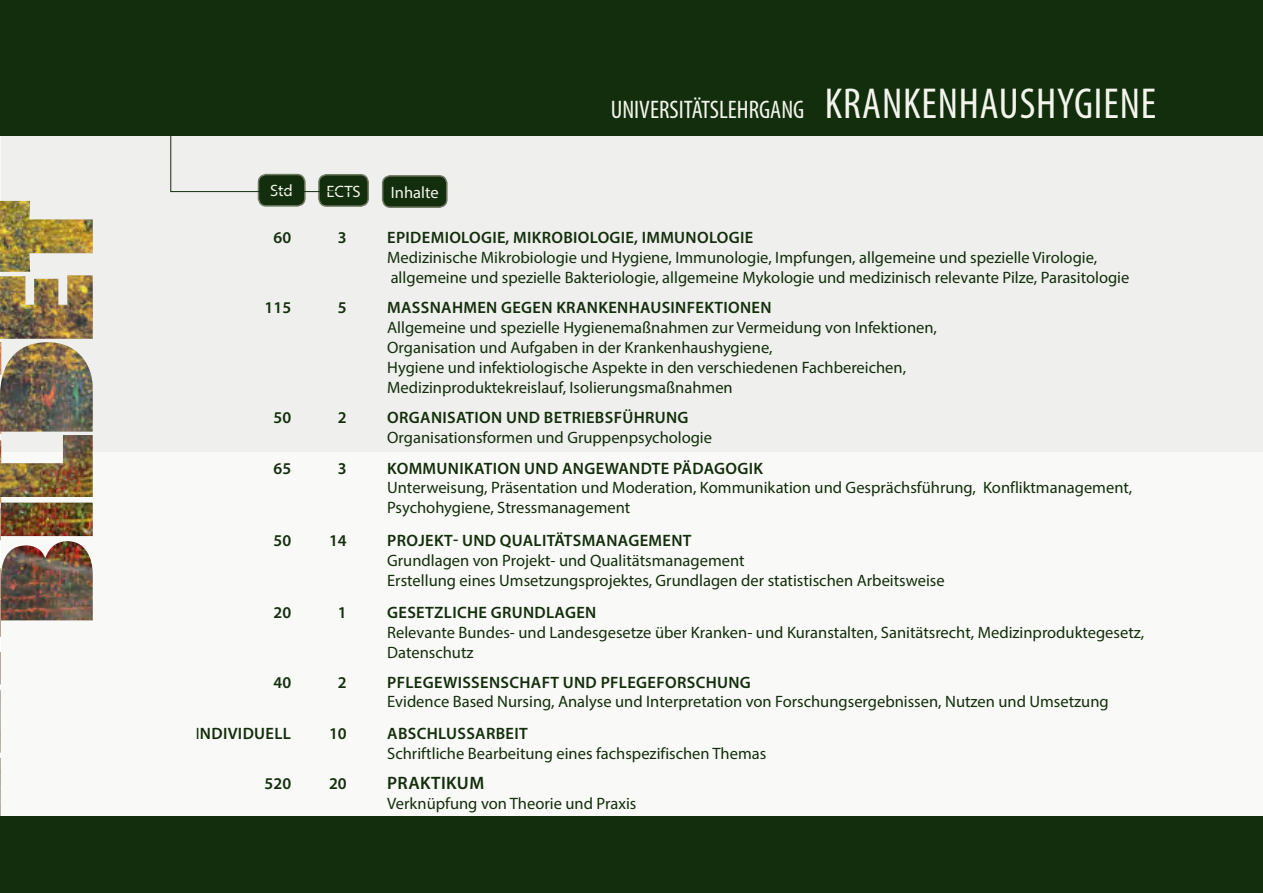
<style>
.page{position:relative;width:1263px;height:893px;background:#fff}
.page>*{position:absolute;margin:0;border:0;box-sizing:border-box;transform-origin:0 0}
.t1{font:condensed 43.5px "Myriad Pro";color:#f3f5ec}
.t2{font:condensed 34.5px "Myriad Pro";color:#fff}
.t3{font:condensed 25.5px "Myriad Pro";color:#f3f5ec}
.t4{font:600 18px "Myriad Pro";letter-spacing:.02em;color:#132e0c}
.t5{font:16.5px/19.8px "Myriad Pro";color:#132e0c}
.t6{font:600 16.5px "Myriad Pro";letter-spacing:.02em;color:#132e0c}
.t7{font:16.5px "Myriad Pro";color:#f3f5ec}
.s1{font-weight:400}
</style>
<div class="page">
<hr style="left:0;top:0;width:2px;height:454px;background:#f9f9f7">
<div style="left:2px;top:0;width:1261px;height:454px;background:#efefed"></div>
<div style="left:2px;top:453px;width:1261px;height:440px;background:#f9f9f7"></div>
<div style="left:383px;top:176px;width:64px;height:31px;background:#132e0c;border-radius:8px"></div>
<div style="left:382px;top:175px;width:66px;height:33px;border:2px solid #717a63;border-radius:8px"></div>
<div style="left:319px;top:175px;width:49px;height:31px;background:#132e0c;border-radius:8px"></div>
<div style="left:318px;top:174px;width:51px;height:33px;border:2px solid #717a63;border-radius:8px"></div>
<div style="left:258px;top:175px;width:47px;height:31px;background:#132e0c;border-radius:8px"></div>
<div style="left:258px;top:174px;width:48px;height:33px;border:2px solid #717a63;border-radius:8px"></div>
<svg style="left:0;top:620px;width:93px;height:196px"></svg>
<img style="left:0;top:201px;width:93px;height:419px">
<div style="left:0;top:0;width:1263px;height:136px;background:#132e0c"></div>
<div style="left:0;top:816px;width:1263px;height:77px;background:#132e0c"></div>
<svg style="left:170px;top:136px;width:185px;height:56px"></svg>
<h3 class="t3" style="left:611px;top:94px;width:49px">UNIVERSIT</h3>
<h3 class="t3" style="left:692px;top:94px;width:69px">ÄTSLEHRGANG</h3>
<h1 class="t1" style="left:825px;top:77px;width:20px">KRANKEN</h1>
<h1 class="t1" style="left:959px;top:77px;width:133px">HAUSHYGIENE</h1>
<h2 class="t2" style="left:644px;top:89px;width:222px">MEDIZINISCHE UNIVERSIT</h2>
<h2 class="t2" style="left:909px;top:89px;width:89px">ÄTGRAZ</h2>
<p class="t7" style="left:270px;top:181px;width:24px">Std</p>
<p class="t7" style="left:326px;top:181px;width:36px">ECTS</p>
<p class="t7" style="left:391px;top:182px;width:49px">Inhalte</p>
<p class="t6" style="left:273px;top:227px;width:19px">60</p>
<p class="t6" style="left:338px;top:227px;width:10px">3</p>
<p class="t6" style="left:387px;top:227px;width:368px">EPIDEMIOLOGIE, MIKROBIOLOGIE, IMMUNOLOGIE</p>
<p class="t5" style="left:387px;top:247px;width:744px">Medizinische Mikrobiologie und Hygiene, Immunologie, Impfungen, allgemeine und spezielle Virologie, allgemeine und spezielle Bakteriologie, allgemeine Mykologie und medizinisch relevante Pilze, Parasitologie</p>
<p class="t6" style="left:265px;top:297px;width:28px">115</p>
<p class="t6" style="left:338px;top:297px;width:37px">5 M</p>
<p class="t6" style="left:401px;top:297px;width:372px">ASSNAHMEN GEGEN KRANKENHAUSINFEKTIONEN</p>
<p class="t5" style="left:387px;top:318px;width:551px">Allgemeine und spezielle Hygienemaßnahmen zur Vermeidung von Infektionen, Organisation und Aufgaben in der Krankenhaushygiene,<br>Hygiene und infektiologische Aspekte in den verschiedenen Fachbereichen, Medizinproduktekreislauf, Isolierungsmaßnahmen</p>
<p class="t6" style="left:273px;top:407px;width:19px">50</p>
<p class="t6" style="left:338px;top:407px;width:10px">2</p>
<p class="t6" style="left:387px;top:407px;width:303px">ORGANISATION UND BETRIEBSFÜHRUNG</p>
<p class="t5" style="left:387px;top:427px;width:326px">Organisationsformen und Gruppenpsychologie</p>
<p class="t6" style="left:273px;top:458px;width:19px">65</p>
<p class="t6" style="left:338px;top:458px;width:10px">3</p>
<p class="t6" style="left:387px;top:458px;width:376px">KOMMUNIKATION UND ANGEWANDTE PÄDAGOGIK</p>
<p class="t5" style="left:387px;top:478px;width:746px">Unterweisung, Präsentation und Moderation, Kommunikation und Gesprächsführung, Konfliktmanagement,<br>Psychohygiene, Stressmanagement</p>
<p class="t6" style="left:273px;top:530px;width:19px">50</p>
<p class="t6" style="left:329px;top:530px;width:19px">14</p>
<p class="t6" style="left:387px;top:530px;width:306px">PROJEKT- UND QUALITÄTSMANAGEMENT</p>
<p class="t5" style="left:387px;top:550px;width:559px">Grundlagen von Projekt- und Qualitätsmanagement<br>Erstellung eines Umsetzungsprojektes, Grundlagen der statistischen Arbeitsweise</p>
<p class="t6" style="left:273px;top:602px;width:19px">20</p>
<p class="t6" style="left:338px;top:602px;width:10px">1</p>
<p class="t6" style="left:387px;top:602px;width:211px">GESETZLICHE GRUNDLAGEN</p>
<p class="t5" style="left:387px;top:622px;width:759px">Relevante Bundes- und Landesgesetze über Kranken- und Kuranstalten, Sanitätsrecht, Medizinproduktegesetz,<br>Datenschutz</p>
<p class="t6" style="left:273px;top:672px;width:19px">40</p>
<p class="t6" style="left:338px;top:672px;width:10px">2</p>
<p class="t6" style="left:387px;top:672px;width:365px">PFLEGEWISSENSCHAFT UND PFLEGEFORSCHUNG</p>
<p class="t5" style="left:387px;top:692px;width:723px">Evidence Based Nursing, Analyse und Interpretation von Forschungsergebnissen, Nutzen und Umsetzung</p>
<p class="t6" style="left:196px;top:723px;width:51px"><span class="s1">I</span>NDIVIDUELL</p>
<p class="t6" style="left:329px;top:723px;width:19px">10</p>
<p class="t6" style="left:387px;top:723px;width:142px">ABSCHLUSSARBEIT</p>
<p class="t5" style="left:387px;top:743px;width:381px">Schriftliche Bearbeitung eines fachspezifischen Themas</p>
<p class="t6" style="left:265px;top:773px;width:28px">520</p>
<p class="t6" style="left:329px;top:773px;width:19px">20</p>
<p class="t4" style="left:387px;top:772px;width:99px">PRAKTIKUM</p>
<p class="t5" style="left:387px;top:793px;width:251px">Verknüpfung von Theorie und Praxis</p>
</div>
